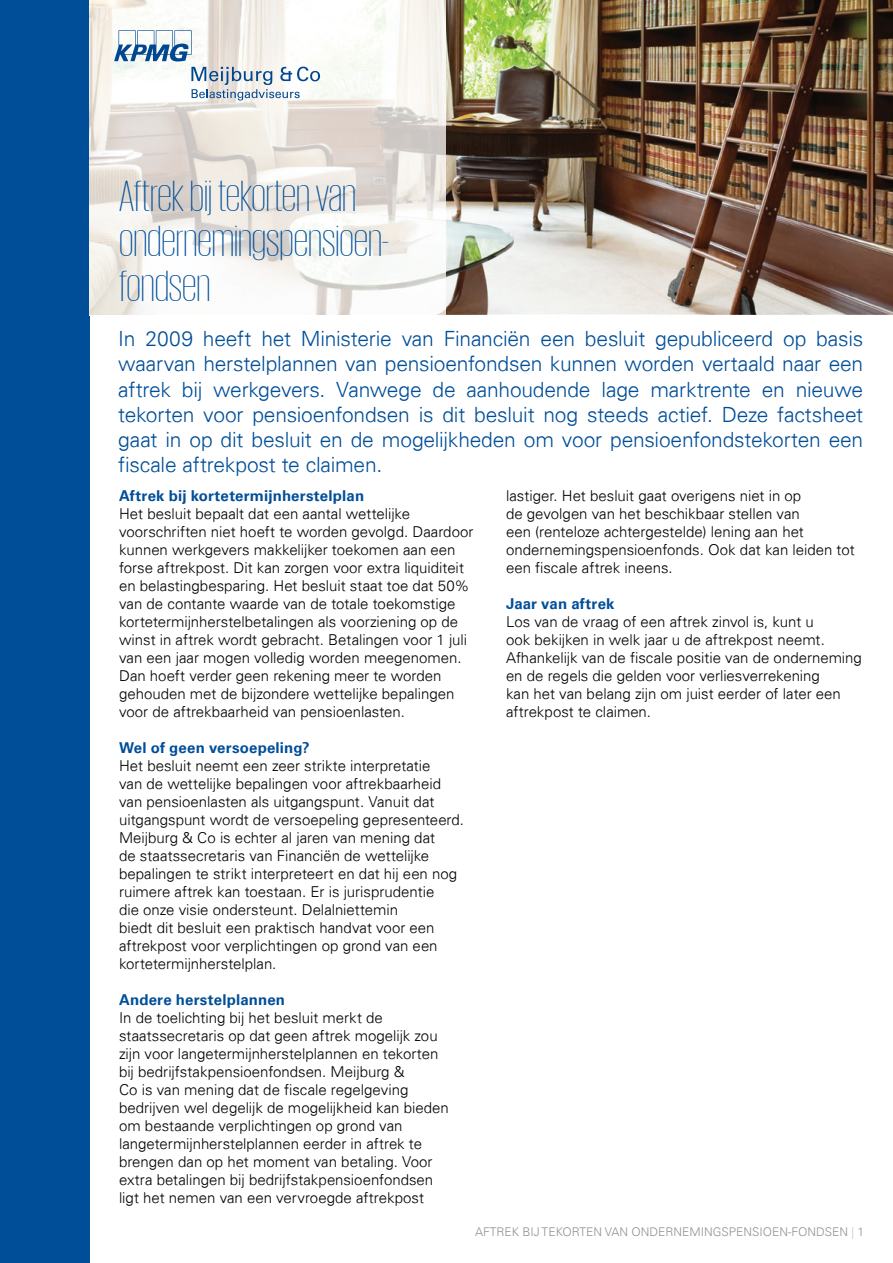
<style>
.page{position:relative;width:893px;height:1263px;background:#fff}
.page>*{position:absolute;margin:0;border:0;box-sizing:border-box;transform-origin:0 0}
.t1{font:200 45px/45px "KPMG";color:#004e98}
.t2{font:300 21px/25.2px "Univers 45";letter-spacing:-.01em;color:#004e98;text-align:justify}
.t3{font:300 15px/18px "Univers 45";color:#000}
.t4{font:700 15px "Univers 65";letter-spacing:.01em;color:#004e98}
.t5{font:300 12px "Univers 45";color:#919195}
.s1{color:#c8c8ca}
</style>
<div class="page">
<img style="left:446px;top:0;width:447px;height:315px">
<div style="left:0;top:0;width:89px;height:1263px;background:#004e98"></div>
<img style="left:89px;top:0;width:357px;height:315px">
<svg style="left:114px;top:30px;width:206px;height:70px"></svg>
<h1 class="t1" style="left:119px;top:172px;width:272px">Aftrek bij tekorten van ondernemingspensioen&shy;fondsen</h1>
<p class="t2" style="left:118px;top:326px;width:746px">In 2009 heeft het Ministerie van Financiën een besluit gepubliceerd op basis waarvan herstelplannen van pensioenfondsen kunnen worden vertaald naar een aftrek bij werkgevers. Vanwege de aanhoudende lage marktrente en nieuwe tekorten voor pensioenfondsen is dit besluit nog steeds actief. Deze factsheet gaat in op dit besluit en de mogelijkheden om voor pensioenfondstekorten een fiscale aftrekpost te claimen.</p>
<p class="t4" style="left:119px;top:487px;width:247px">Aftrek bij kortetermijnherstelplan</p>
<p class="t3" style="left:119px;top:505px;width:356px">Het besluit bepaalt dat een aantal wettelijke voorschriften niet hoeft te worden gevolgd. Daardoor kunnen werkgevers makkelijker toekomen aan een forse aftrekpost. Dit kan zorgen voor extra liquiditeit en belastingbesparing. Het besluit staat toe dat 50% van de contante waarde van de totale toekomstige kortetermijnherstelbetalingen als voorziening op de winst in aftrek wordt gebracht. Betalingen voor 1 juli van een jaar mogen volledig worden meegenomen.<br>Dan hoeft verder geen rekening meer te worden gehouden met de bijzondere wettelijke bepalingen voor de aftrekbaarheid van pensioenlasten.</p>
<p class="t4" style="left:119px;top:739px;width:192px">Wel of geen versoepeling?</p>
<p class="t3" style="left:119px;top:757px;width:347px">Het besluit neemt een zeer strikte interpretatie<br>van de wettelijke bepalingen voor aftrekbaarheid van pensioenlasten als uitgangspunt. Vanuit dat uitgangspunt wordt de versoepeling gepresenteerd.<br>Meijburg &amp; Co is echter al jaren van mening dat<br>de staatssecretaris van Financiën de wettelijke bepalingen te strikt interpreteert en dat hij een nog ruimere aftrek kan toestaan. Er is jurisprudentie<br>die onze visie ondersteunt. Delalniettemin<br>biedt dit besluit een praktisch handvat voor een aftrekpost voor verplichtingen op grond van een kortetermijnherstelplan.</p>
<p class="t4" style="left:119px;top:991px;width:168px">Andere herstelplannen</p>
<p class="t3" style="left:119px;top:1009px;width:331px">In de toelichting bij het besluit merkt de staatssecretaris op dat geen aftrek mogelijk zou zijn voor langetermijnherstelplannen en tekorten bij bedrijfstakpensioenfondsen. Meijburg &amp;<br>Co is van mening dat de fiscale regelgeving bedrijven wel degelijk de mogelijkheid kan bieden om bestaande verplichtingen op grond van langetermijnherstelplannen eerder in aftrek te brengen dan op het moment van betaling. Voor extra betalingen bij bedrijfstakpensioenfondsen ligt het nemen van een vervroegde aftrekpost</p>
<p class="t3" style="left:506px;top:487px;width:350px">lastiger. Het besluit gaat overigens niet in op<br>de gevolgen van het beschikbaar stellen van<br>een (renteloze achtergestelde) lening aan het ondernemingspensioenfonds. Ook dat kan leiden tot een fiscale aftrek ineens.</p>
<p class="t4" style="left:506px;top:595px;width:110px">Jaar van aftrek</p>
<p class="t3" style="left:506px;top:613px;width:357px">Los van de vraag of een aftrek zinvol is, kunt u<br>ook bekijken in welk jaar u de aftrekpost neemt.<br>Afhankelijk van de fiscale positie van de onderneming en de regels die gelden voor verliesverrekening<br>kan het van belang zijn om juist eerder of later een aftrekpost te claimen.</p>
<p class="t5" style="left:475px;top:1224px;width:390px">AFTREK BIJ TEKORTEN VAN ONDERNEMINGSPENSIOEN-FONDSEN <span class="s1">|</span> 1</p>
</div>
